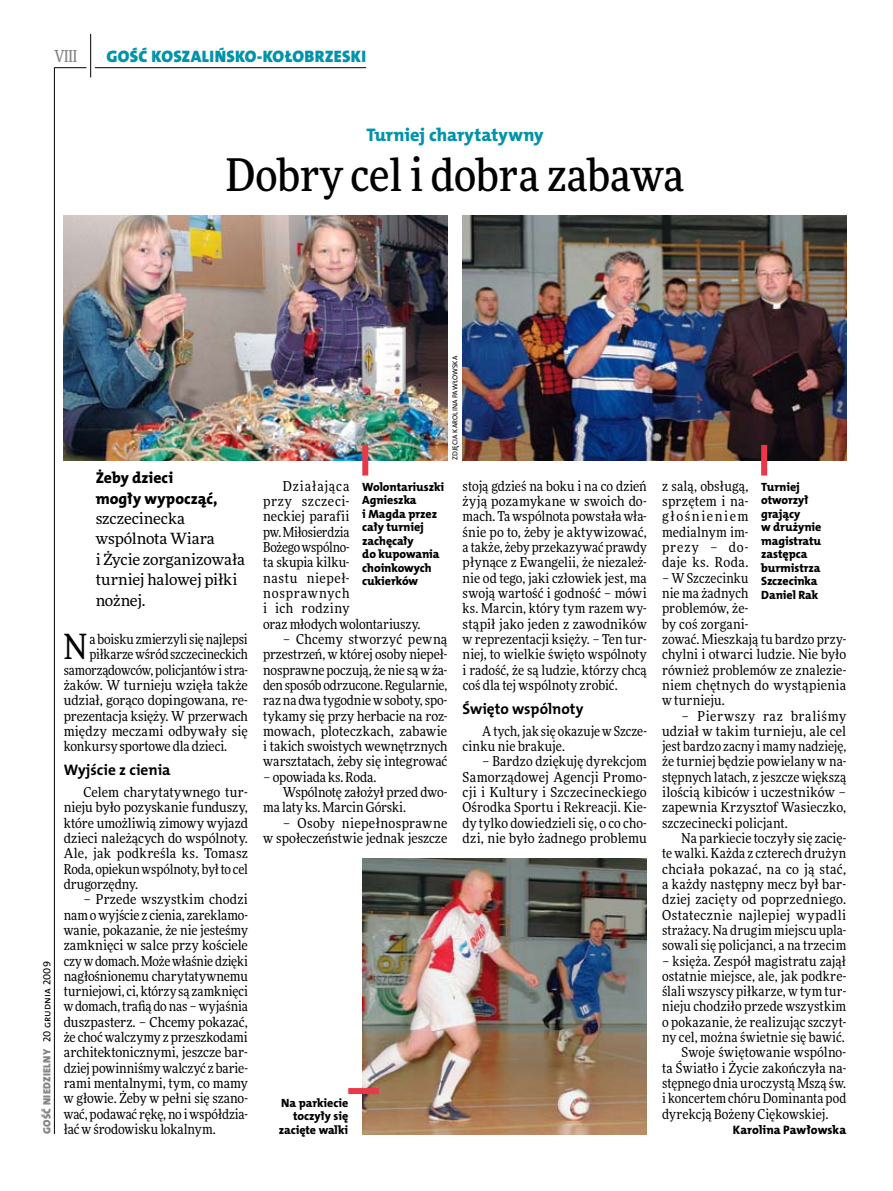
<style>
.page{position:relative;width:893px;height:1191px;background:#fff}
.page>*{position:absolute;margin:0;border:0;box-sizing:border-box;transform-origin:0 0}
.t1{font:500 45px "Freeday Narrow";color:#000}
.t2{font:34.8px "Freeday Narrow News";color:#000}
.t3{font:18.3px "The Mix HP8 Ex Bld";letter-spacing:.01em;color:#0093aa}
.t4{font:16.65px "The Mix HP9 Blk";letter-spacing:.02em;color:#0093aa}
.t5{font:500 16.5px "Freeday Narrow";color:#858486;scale:.9 1}
.t6{font:15.75px/20.4px "The Mix HP8 Ex Bld";color:#000}
.t7{font:15.45px/20.4px "Freeday News";letter-spacing:-.01em;color:#000}
.t8{font:15.3px "The Mix HP7 Bld";color:#000}
.t9{font:13.65px/15.3px "Freeday Narrow News";letter-spacing:.005em;color:#000;text-align:justify}
.t10{font:13.65px "Freeday Narrow News";letter-spacing:-.015em;color:#000}
.t11{font:12.3px "The Mix HP8 Ex Bld";letter-spacing:-.005em;color:#000}
.t12{font:12px/13.5px "The Mix HP8 Ex Bld";letter-spacing:-.005em;color:#000}
.t13{font:10.5px "The Mix HP9 Blk";letter-spacing:.025em;color:#858486}
.t14{font:7.2px "The Mix HP5 Plain";letter-spacing:.015em;color:#000}
.s1{font-family:"The Mix HP5 Plain";color:#000}
</style>
<div class="page">
<hr style="left:54px;top:67px;width:1px;height:1067px;background:#000">
<hr style="left:90px;top:34px;width:1px;height:43px;background:#000">
<hr style="left:54px;top:67px;width:32px;height:1px;background:#000">
<hr style="left:95px;top:67px;width:271px;height:1px;background:#000">
<img style="left:64px;top:215px;width:383px;height:245px">
<img style="left:463px;top:215px;width:383px;height:245px">
<img style="left:362px;top:858px;width:285px;height:276px">
<div style="left:362px;top:445px;width:6px;height:30px;background:#eb3848"></div>
<div style="left:761px;top:445px;width:6px;height:30px;background:#eb3848"></div>
<div style="left:348px;top:1088px;width:31px;height:6px;background:#eb3848"></div>
<p class="t5" style="left:54px;top:46px;width:27px">VIII</p>
<p class="t4" style="left:106px;top:46px;width:261px">GOŚĆ KOSZALIŃSKO-KOŁOBRZESKI</p>
<h3 class="t3" style="left:366px;top:123px;width:179px">Turniej charytatywny</h3>
<h1 class="t1" style="left:226px;top:147px;width:460px">Dobry cel i dobra zabawa</h1>
<p class="t13" style="left:40px;top:1134px;width:174px;rotate:-90deg">GOŚĆ NIEDZIELNY <span class="s1">20 grudnia 2009</span></p>
<p class="t6" style="left:96px;top:468px;width:123px">Żeby dzieci mogły wypocząć,</p>
<p class="t7" style="left:96px;top:508px;width:151px">szczecinecka wspólnota Wiara<br>i Życie zorganizowała turniej halowej piłki nożnej.</p>
<h2 class="t2" style="left:64px;top:625px;width:25px">N</h2>
<p class="t9" style="left:89px;top:631px;width:160px">a boisku zmierzylisię najlepsi</p>
<p class="t9" style="left:89px;top:646px;width:160px">piłkarze wśród szczecineckich</p>
<p class="t10" style="left:64px;top:661px;width:186px">samorządowców, policjantów istra-</p>
<p class="t9" style="left:64px;top:677px;width:186px">żaków. W turnieju wzięła także</p>
<p class="t9" style="left:64px;top:692px;width:186px">udział, gorąco dopingowana, re-</p>
<p class="t9" style="left:64px;top:708px;width:186px">prezentacja księży. W przerwach</p>
<p class="t9" style="left:64px;top:723px;width:186px">między meczami odbywały się</p>
<p class="t9" style="left:64px;top:738px;width:165px">konkursy sportowe dla dzieci.</p>
<p class="t8" style="left:64px;top:760px;width:108px">Wyjście z cienia</p>
<p class="t9" style="left:64px;top:784px;width:186px;text-indent:20px">Celem charytatywnego tur&shy;nieju było pozyskanie funduszy, które umożliwią zimowy wyjazd dzieci należących do wspólnoty.<br>Ale, jak podkreśla ks. Tomasz Roda, opiekun wspólnoty, był to cel drugorzędny.</p>
<p class="t9" style="left:64px;top:891px;width:186px;text-indent:20px">– Przede wszystkim chodzi nam owyjście z cienia, zareklamo&shy;wanie, pokazanie, że nie jesteśmy zamknięci w salce przy kościele czywdomach. Może właśnie dzięki nagłośnionemu charytatywnemu turniejowi, ci, którzy są zamknięci wdomach, trafią do nas – wyjaśnia duszpasterz. – Chcemy pokazać, że choć walczymy z przeszkodami architektonicznymi, jeszcze bar&shy;dziej powinniśmy walczyć z barie&shy;rami mentalnymi, tym, co mamy w głowie. Żeby w pełni się szano&shy;wać, podawać rękę, no iwspółdzia&shy;łać w środowisku lokalnym.</p>
<p class="t14" style="left:450px;top:460px;width:106px;rotate:-90deg">zdjęcia Karolina Pawłowska</p>
<p class="t9" style="left:263px;top:478px;width:159px;text-align:left;text-indent:20px">Działająca<br>przy szczeci-<br>neckiej parafii<br>pw. Miłosierdzia<br>Bożego wspólno-<br>ta skupia kilku-<br>nastu niepeł&shy;nosprawnych<br>i ich rodziny<br>oraz młodych wolontariuszy.</p>
<p class="t9" style="left:263px;top:631px;width:186px;text-indent:20px">– Chcemy stworzyć pewną przestrzeń, w której osoby niepeł&shy;nosprawne poczują, że nie są w ża&shy;den sposób odrzucone. Regularnie, raz na dwa tygodnie w soboty, spo&shy;tykamy się przy herbacie na roz&shy;mowach, ploteczkach, zabawie i takich swoistych wewnętrznych warsztatach, żeby się integrować</p>
<p class="t9" style="left:263px;top:769px;width:115px">– opowiada ks. Roda.</p>
<p class="t9" style="left:283px;top:784px;width:166px">Wspólnotę założył przed dwo-</p>
<p class="t9" style="left:263px;top:799px;width:144px">ma laty ks. Marcin Górski.</p>
<p class="t9" style="left:263px;top:815px;width:186px;text-align:right">– Osoby niepełnosprawne<br>w społeczeństwie jednak jeszcze</p>
<p class="t9" style="left:463px;top:478px;width:186px">stoją gdzieś na boku i na co dzień żyją pozamykane w swoich do&shy;mach. Ta wspólnota powstała wła&shy;śnie po to, żeby je aktywizować, a także, żeby przekazywać prawdy płynące z Ewangelii, że niezależ&shy;nie od tego, jaki człowiek jest, ma swoją wartość i godność – mówi ks. Marcin, który tym razem wy&shy;stąpił jako jeden z zawodników w reprezentacji księży. – Ten tur&shy;niej, to wielkie święto wspólnoty i radość, że są ludzie, którzy chcą coś dla tej wspólnoty zrobić.</p>
<p class="t8" style="left:463px;top:699px;width:122px">Święto wspólnoty</p>
<p class="t9" style="left:463px;top:723px;width:186px;text-indent:20px">Atych, jak się okazuje w Szcze&shy;cinku nie brakuje.</p>
<p class="t9" style="left:463px;top:754px;width:186px;text-indent:20px">– Bardzo dziękuję dyrekcjom Samorządowej Agencji Promo&shy;cji i Kultury i Szczecineckiego Ośrodka Sportu i Rekreacji. Kie&shy;dy tylko dowiedzieli się, o co cho&shy;dzi, nie było żadnego problemu</p>
<p class="t9" style="left:662px;top:478px;width:88px">z salą, obsługą, sprzętem i na&shy;głośnieniem medialnym im&shy;prezy – do&shy;daje ks. Roda.</p>
<p class="t9" style="left:662px;top:570px;width:186px;text-align:left">– W Szczecinku<br>nie ma żadnych<br>problemów, że-<br>by coś zorgani-<br>zować. Mieszkają tu bardzo przy&shy;chylni i otwarci ludzie. Nie było również problemów ze znalezie&shy;niem chętnych do wystąpienia w turnieju.</p>
<p class="t9" style="left:662px;top:708px;width:186px;text-indent:20px">– Pierwszy raz braliśmy udział w takim turnieju, ale cel jest bardzo zacny i mamy nadzieję, że turniej będzie powielany w na&shy;stępnych latach, z jeszcze większą ilością kibiców i uczestników – zapewnia Krzysztof Wasieczko, szczecinecki policjant.</p>
<p class="t9" style="left:662px;top:830px;width:186px;text-indent:20px">Na parkiecie toczyły się zacię&shy;te walki. Każda z czterech drużyn chciała pokazać, na co ją stać, a każdy następny mecz był bar&shy;dziej zacięty od poprzedniego.<br>Ostatecznie najlepiej wypadli strażacy. Na drugim miejscu upla&shy;sowali się policjanci, a na trzecim</p>
<p class="t9" style="left:662px;top:953px;width:186px">– księża. Zespół magistratu zajął</p>
<p class="t9" style="left:662px;top:968px;width:186px">ostatnie miejsce, ale, jak podkre-</p>
<p class="t9" style="left:662px;top:983px;width:186px">ślali wszyscy piłkarze, w tym tur-</p>
<p class="t9" style="left:662px;top:998px;width:186px">nieju chodziło przede wszystkim</p>
<p class="t9" style="left:662px;top:1014px;width:186px">o pokazanie, że realizując szczyt-</p>
<p class="t9" style="left:662px;top:1029px;width:184px">ny cel, można świetnie się bawić.</p>
<p class="t9" style="left:682px;top:1044px;width:166px">Swoje świętowanie wspólno-</p>
<p class="t9" style="left:662px;top:1060px;width:186px">ta Światło i Życie zakończyła na-</p>
<p class="t9" style="left:662px;top:1075px;width:186px">stępnego dnia uroczystą Mszą św.</p>
<p class="t9" style="left:662px;top:1090px;width:186px">i koncertem chóru Dominanta pod</p>
<p class="t9" style="left:662px;top:1106px;width:168px">dyrekcją Bożeny Ciękowskiej.</p>
<p class="t11" style="left:733px;top:1122px;width:115px">Karolina Pawłowska</p>
<p class="t12" style="left:362px;top:480px;width:83px">Wolontariuszki<br>Agnieszka<br>i Magda przez cały turniej zachęcały<br>do kupowania choinkowych cukierków</p>
<p class="t12" style="left:761px;top:480px;width:62px">Turniej otworzył grający<br>w drużynie magistratu zastępca burmistrza<br>Szczecinka<br>Daniel Rak</p>
<p class="t12" style="left:279px;top:1096px;width:71px;text-align:right">Na parkiecie toczyły się zacięte walki</p>
</div>
